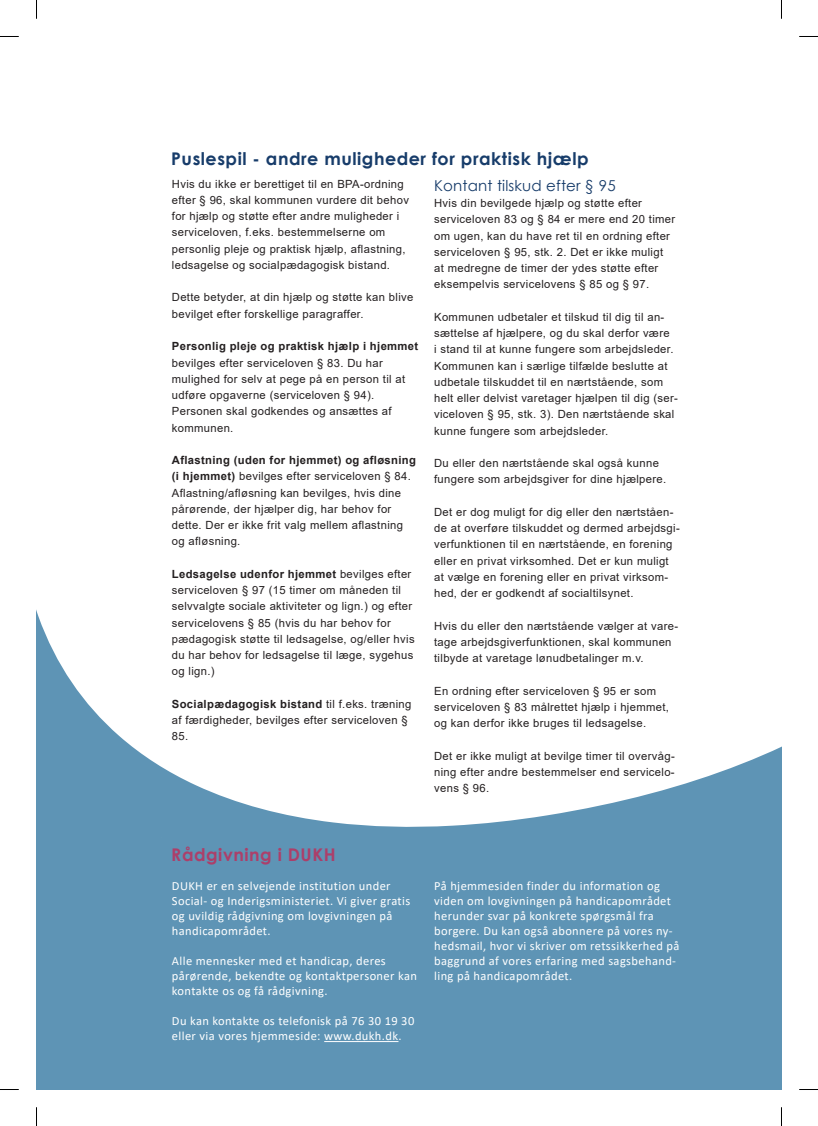
<style>
.page{position:relative;width:818px;height:1126px;background:#fff}
.page>*{position:absolute;margin:0;border:0;box-sizing:border-box;transform-origin:0 0}
.t1{font:700 17.5px "Century Gothic";letter-spacing:.03em;color:#173c6a}
.t2{font:700 17.5px "Century Gothic";letter-spacing:.03em;color:#ac3f6a}
.t3{font:15px "Century Gothic";letter-spacing:.01em;color:#173c6a}
.t4{font:12.5px/15px "Calibri";letter-spacing:.03em;color:#fff}
.t5{font:11.25px/16.2px "Arial";letter-spacing:.03em;color:#231f20}
.t6{font:700 11.25px "Arial";letter-spacing:.03em;color:#231f20}
.s1{font-weight:700}
</style>
<div class="page">
<svg style="left:36px;top:609px;width:745px;height:225px"></svg>
<div style="left:36px;top:834px;width:745px;height:218px;background:#5e94b5"></div>
<div style="left:36px;top:774px;width:124px;height:114px;background:#5e94b5"></div>
<div style="left:730px;top:813px;width:51px;height:62px;background:#5e94b5"></div>
<div style="left:36px;top:760px;width:46px;height:59px;background:#5e94b5"></div>
<div style="left:36px;top:1052px;width:745px;height:37px;background:#5e94b5"></div>
<hr style="left:324px;top:1041px;width:74px;height:1px;background:#fff">
<svg style="left:0;top:36px;width:19px;height:1px"></svg>
<svg style="left:799px;top:36px;width:18px;height:1px"></svg>
<svg style="left:0;top:1089px;width:19px;height:1px"></svg>
<svg style="left:799px;top:1089px;width:18px;height:1px"></svg>
<svg style="left:36px;top:0;width:1px;height:19px"></svg>
<svg style="left:36px;top:1107px;width:1px;height:18px"></svg>
<h1 class="t1" style="left:171px;top:146px;width:418px">Puslespil - andre muligheder for praktisk hjælp</h1>
<p class="t5" style="left:172px;top:175px;width:238px">Hvis du ikke er berettiget til en BPA-ordning efter § 96, skal kommunen vurdere dit behov for hjælp og støtte efter andre muligheder i serviceloven, f.eks. bestemmelserne om personlig pleje og praktisk hjælp, aflastning, ledsagelse og socialpædagogisk bistand.</p>
<p class="t5" style="left:172px;top:289px;width:243px">Dette betyder, at din hjælp og støtte kan blive bevilget efter forskellige paragraffer.</p>
<p class="t6" style="left:172px;top:338px;width:248px">Personlig pleje og praktisk hjælp i hjemmet</p>
<p class="t5" style="left:172px;top:354px;width:235px">bevilges efter serviceloven § 83. Du har mulighed for selv at pege på en person til at udføre opgaverne (serviceloven § 94).<br>Personen skal godkendes og ansættes af kommunen.</p>
<p class="t5" style="left:172px;top:452px;width:245px"><span class="s1">Aflastning (uden for hjemmet) og afløsning (i hjemmet)</span> bevilges efter serviceloven § 84.<br>Aflastning/afløsning kan bevilges, hvis dine pårørende, der hjælper dig, har behov for dette. Der er ikke frit valg mellem aflastning og afløsning.</p>
<p class="t5" style="left:172px;top:565px;width:244px"><span class="s1">Ledsagelse udenfor hjemmet</span> bevilges efter serviceloven § 97 (15 timer om måneden til selvvalgte sociale aktiviteter og lign.) og efter servicelovens § 85 (hvis du har behov for pædagogisk støtte til ledsagelse, og/eller hvis du har behov for ledsagelse til læge, sygehus og lign.)</p>
<p class="t5" style="left:172px;top:695px;width:241px"><span class="s1">Socialpædagogisk bistand</span> til f.eks. træning af færdigheder, bevilges efter serviceloven §<br>85.</p>
<h2 class="t3" style="left:434px;top:175px;width:183px">Kontant tilskud efter § 95</h2>
<p class="t5" style="left:434px;top:195px;width:242px">Hvis din bevilgede hjælp og støtte efter serviceloven 83 og § 84 er mere end 20 timer om ugen, kan du have ret til en ordning efter serviceloven § 95, stk. 2. Det er ikke muligt at medregne de timer der ydes støtte efter eksempelvis servicelovens § 85 og § 97.</p>
<p class="t5" style="left:434px;top:308px;width:244px">Kommunen udbetaler et tilskud til dig til an&shy;sættelse af hjælpere, og du skal derfor være<br>i stand til at kunne fungere som arbejdsleder.<br>Kommunen kan i særlige tilfælde beslutte at udbetale tilskuddet til en nærtstående, som helt eller delvist varetager hjælpen til dig (ser&shy;viceloven § 95, stk. 3). Den nærtstående skal kunne fungere som arbejdsleder.</p>
<p class="t5" style="left:434px;top:455px;width:233px">Du eller den nærtstående skal også kunne fungere som arbejdsgiver for dine hjælpere.</p>
<p class="t5" style="left:434px;top:503px;width:246px">Det er dog muligt for dig eller den nærtståen&shy;de at overføre tilskuddet og dermed arbejdsgi&shy;verfunktionen til en nærtstående, en forening eller en privat virksomhed. Det er kun muligt at vælge en forening eller en privat virksom&shy;hed, der er godkendt af socialtilsynet.</p>
<p class="t5" style="left:434px;top:617px;width:245px">Hvis du eller den nærtstående vælger at vare&shy;tage arbejdsgiverfunktionen, skal kommunen tilbyde at varetage lønudbetalinger m.v.</p>
<p class="t5" style="left:434px;top:682px;width:236px">En ordning efter serviceloven § 95 er som serviceloven § 83 målrettet hjælp i hjemmet, og kan derfor ikke bruges til ledsagelse.</p>
<p class="t5" style="left:434px;top:747px;width:242px;text-align:justify">Det er ikke muligt at bevilge timer til overvåg&shy;ning efter andre bestemmelser end servicelo&shy;vens § 96.</p>
<h1 class="t2" style="left:171px;top:841px;width:166px">Rådgivning i DUKH</h1>
<p class="t4" style="left:172px;top:878px;width:240px">DUKH er en selvejende institution under Social- og Inderigsministeriet. Vi giver gratis og uvildig rådgivning om lovgivningen på handicapområdet.</p>
<p class="t4" style="left:172px;top:953px;width:246px">Alle mennesker med et handicap, deres pårørende, bekendte og kontaktpersoner kan kontakte os og få rådgivning.</p>
<p class="t4" style="left:172px;top:1013px;width:244px">Du kan kontakte os telefonisk på 76 30 19 30 eller via vores hjemmeside: www.dukh.dk.</p>
<p class="t4" style="left:434px;top:878px;width:246px">På hjemmesiden finder du information og viden om lovgivningen på handicapområdet herunder svar på konkrete spørgsmål fra borgere. Du kan også abonnere på vores ny&shy;hedsmail, hvor vi skriver om retssikkerhed på baggrund af vores erfaring med sagsbehand&shy;ling på handicapområdet.</p>
</div>
